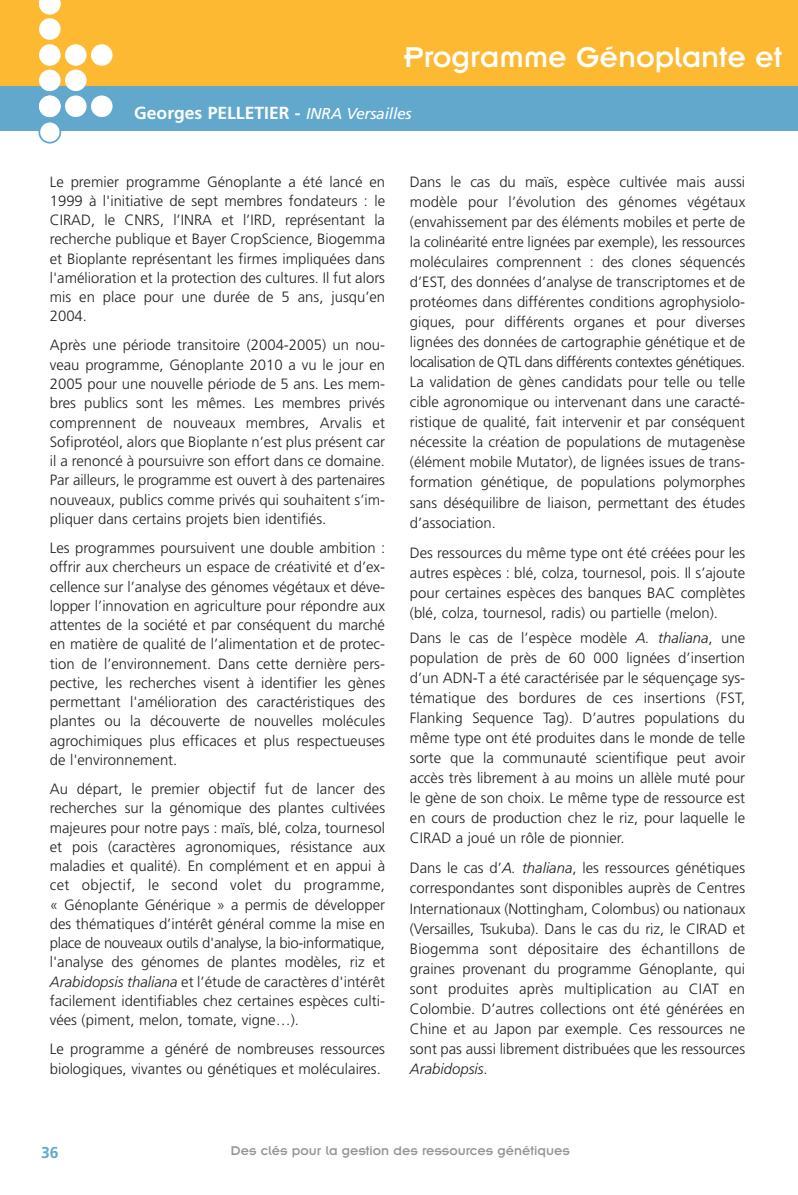
<style>
.page{position:relative;width:798px;height:1195px;background:#fff}
.page>*{position:absolute;margin:0;border:0;box-sizing:border-box;transform-origin:0 0}
.t1{font:31.5px "Insignia A";letter-spacing:-.005em;color:#fff}
.t2{font:700 17.5px "Frutiger";color:#fff}
.t3{font:700 15.75px "Frutiger";color:#61a8cc}
.t4{font:300 14.88px/19.2px "Frutiger";color:#231f20;text-align:justify}
.t5{font:14px "Insignia A";color:#939598}
.s1{font-weight:400;font-style:italic;font-size:15.75px}
.s2{font-style:italic}
</style>
<div class="page">
<svg style="left:0;top:0;width:797px;height:144px;background:#cebc78"></svg>
<h1 class="t1" style="left:403px;top:45px;width:379px">Programme Génoplante et</h1>
<p class="t2" style="left:134px;top:106px;width:279px">Georges PELLETIER - <span class="s1">INRA Versailles</span></p>
<p class="t4" style="left:50px;top:173px;width:337px">Le premier programme Génoplante a été lancé en 1999 à l'initiative de sept membres fondateurs : le CIRAD, le CNRS, l’INRA et l’IRD, représentant la recherche publique et Bayer CropScience, Biogemma et Bioplante représentant les firmes impliquées dans l'amélioration et la protection des cultures. Il fut alors mis en place pour une durée de 5 ans, jusqu’en 2004.</p>
<p class="t4" style="left:50px;top:337px;width:337px">Après une période transitoire (2004-2005) un nou&shy;veau programme, Génoplante 2010 a vu le jour en 2005 pour une nouvelle période de 5 ans. Les mem&shy;bres publics sont les mêmes. Les membres privés comprennent de nouveaux membres, Arvalis et Sofiprotéol, alors que Bioplante n’est plus présent car il a renoncé à poursuivre son effort dans ce domaine.<br>Par ailleurs, le programme est ouvert à des partenaires nouveaux, publics comme privés qui souhaitent s’im&shy;pliquer dans certains projets bien identifiés.</p>
<p class="t4" style="left:50px;top:539px;width:337px">Les programmes poursuivent une double ambition : offrir aux chercheurs un espace de créativité et d’ex&shy;cellence sur l’analyse des génomes végétaux et déve&shy;lopper l’innovation en agriculture pour répondre aux attentes de la société et par conséquent du marché en matière de qualité de l’alimentation et de protec&shy;tion de l’environnement. Dans cette dernière pers&shy;pective, les recherches visent à identifier les gènes permettant l'amélioration des caractéristiques des plantes ou la découverte de nouvelles molécules agrochimiques plus efficaces et plus respectueuses de l'environnement.</p>
<p class="t4" style="left:50px;top:780px;width:337px">Au départ, le premier objectif fut de lancer des recherches sur la génomique des plantes cultivées majeures pour notre pays : maïs, blé, colza, tournesol et pois (caractères agronomiques, résistance aux maladies et qualité). En complément et en appui à cet objectif, le second volet du programme, « Génoplante Générique » a permis de développer des thématiques d’intérêt général comme la mise en place de nouveaux outils d'analyse, la bio-informatique, l'analyse des génomes de plantes modèles, riz et <span class="s2">Arabidopsis thaliana</span> et l’étude de caractères d'intérêt facilement identifiables chez certaines espèces culti&shy;vées (piment, melon, tomate, vigne…).</p>
<p class="t4" style="left:50px;top:1040px;width:336px">Le programme a généré de nombreuses ressources biologiques, vivantes ou génétiques et moléculaires.</p>
<p class="t4" style="left:409px;top:172px;width:337px;line-height:20.1px">Dans le cas du maïs, espèce cultivée mais aussi modèle pour l’évolution des génomes végétaux (envahissement par des éléments mobiles et perte de la colinéarité entre lignées par exemple), les ressources moléculaires comprennent : des clones séquencés d’EST, des données d’analyse de transcriptomes et de protéomes dans différentes conditions agrophysiolo&shy;giques, pour différents organes et pour diverses lignées des données de cartographie génétique et de localisation de QTL dans différents contextes génétiques.<br>La validation de gènes candidats pour telle ou telle cible agronomique ou intervenant dans une caracté&shy;ristique de qualité, fait intervenir et par conséquent nécessite la création de populations de mutagenèse (élément mobile Mutator), de lignées issues de trans&shy;formation génétique, de populations polymorphes sans déséquilibre de liaison, permettant des études d’association.</p>
<p class="t4" style="left:409px;top:543px;width:336px;line-height:20.1px">Des ressources du même type ont été créées pour les autres espèces : blé, colza, tournesol, pois. Il s’ajoute pour certaines espèces des banques BAC complètes (blé, colza, tournesol, radis) ou partielle (melon).</p>
<p class="t4" style="left:409px;top:628px;width:336px;line-height:20.1px">Dans le cas de l’espèce modèle <span class="s2">A. thaliana</span>, une population de près de 60 000 lignées d’insertion d’un ADN-T a été caractérisée par le séquençage sys&shy;tématique des bordures de ces insertions (FST, Flanking Sequence Tag). D’autres populations du même type ont été produites dans le monde de telle sorte que la communauté scientifique peut avoir accès très librement à au moins un allèle muté pour le gène de son choix. Le même type de ressource est en cours de production chez le riz, pour laquelle le CIRAD a joué un rôle de pionnier.</p>
<p class="t4" style="left:409px;top:859px;width:337px;line-height:20.1px">Dans le cas d’<span class="s2">A. thaliana</span>, les ressources génétiques correspondantes sont disponibles auprès de Centres Internationaux (Nottingham, Colombus) ou nationaux (Versailles, Tsukuba). Dans le cas du riz, le CIRAD et Biogemma sont dépositaire des échantillons de graines provenant du programme Génoplante, qui sont produites après multiplication au CIAT en Colombie. D’autres collections ont été générées en Chine et au Japon par exemple. Ces ressources ne sont pas aussi librement distribuées que les ressources <span class="s2">Arabidopsis</span>.</p>
<p class="t3" style="left:41px;top:1146px;width:19px">36</p>
<p class="t5" style="left:230px;top:1145px;width:341px">Des clés pour la gestion des ressources génétiques</p>
</div>
